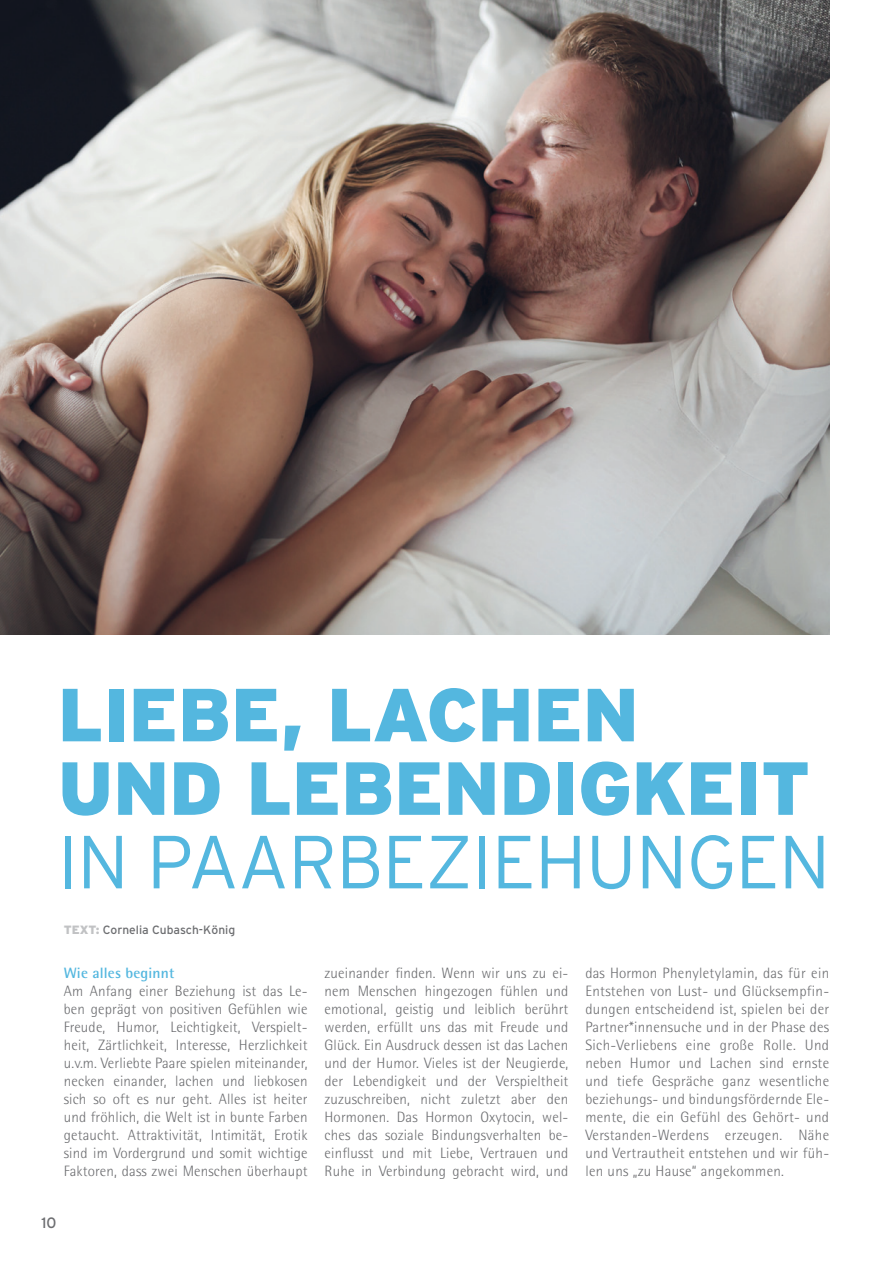
<style>
.page{position:relative;width:893px;height:1263px;background:#fff}
.page>*{position:absolute;margin:0;border:0;box-sizing:border-box;transform-origin:0 0}
.t1{font:900 75px/73.5px "Interstate";letter-spacing:-.01em;color:#54b7df}
.t2{font:300 75px "Interstate";letter-spacing:-.01em;color:#54b7df}
.t3{font:300 15px/18px "Rotis Semi Sans";letter-spacing:.01em;color:#6c6d70;text-align:justify}
.t4{font:700 15px "Rotis Semi Sans";letter-spacing:.01em;color:#54b7df}
.t5{font:15px "Interstate";color:#6c6d70}
.t6{font:12px "Interstate";color:#6c6d70}
.s1{font-weight:900;color:#c1c2c4}
</style>
<div class="page">
<img style="left:0;top:0;width:829px;height:635px">
<h1 class="t1" style="left:58px;top:677px;width:748px">LIEBE, LACHEN<br>UND LEBENDIGKEIT</h1>
<h1 class="t2" style="left:58px;top:820px;width:774px">IN PAARBEZIEHUNGEN</h1>
<p class="t6" style="left:64px;top:923px;width:173px"><span class="s1">TEXT:</span> Cornelia Cubasch-König</p>
<p class="t4" style="left:64px;top:963px;width:112px">Wie alles beginnt</p>
<p class="t3" style="left:64px;top:982px;width:245px">Am Anfang einer Beziehung ist das Le&shy;ben geprägt von positiven Gefühlen wie Freude, Humor, Leichtigkeit, Verspielt&shy;heit, Zärtlichkeit, Interesse, Herzlichkeit u.v.m. Verliebte Paare spielen miteinander, necken einander, lachen und liebkosen sich so oft es nur geht. Alles ist heiter und fröhlich, die Welt ist in bunte Farben getaucht. Attraktivität, Intimität, Erotik sind im Vordergrund und somit wichtige Faktoren, dass zwei Menschen überhaupt</p>
<p class="t5" style="left:41px;top:1214px;width:17px">10</p>
<p class="t3" style="left:325px;top:964px;width:245px">zueinander finden. Wenn wir uns zu ei&shy;nem Menschen hingezogen fühlen und emotional, geistig und leiblich berührt werden, erfüllt uns das mit Freude und Glück. Ein Ausdruck dessen ist das Lachen und der Humor. Vieles ist der Neugierde, der Lebendigkeit und der Verspieltheit zuzuschreiben, nicht zuletzt aber den Hormonen. Das Hormon Oxytocin, wel&shy;ches das soziale Bindungsverhalten be&shy;einflusst und mit Liebe, Vertrauen und Ruhe in Verbindung gebracht wird, und</p>
<p class="t3" style="left:585px;top:964px;width:245px">das Hormon Phenyletylamin, das für ein Entstehen von Lust- und Glücksempfin&shy;dungen entscheidend ist, spielen bei der Partner*innensuche und in der Phase des Sich-Verliebens eine große Rolle. Und neben Humor und Lachen sind ernste und tiefe Gespräche ganz wesentliche beziehungs- und bindungsfördernde Ele&shy;mente, die ein Gefühl des Gehört- und Verstanden-Werdens erzeugen. Nähe und Vertrautheit entstehen und wir füh&shy;len uns „zu Hause“ angekommen.</p>
</div>
